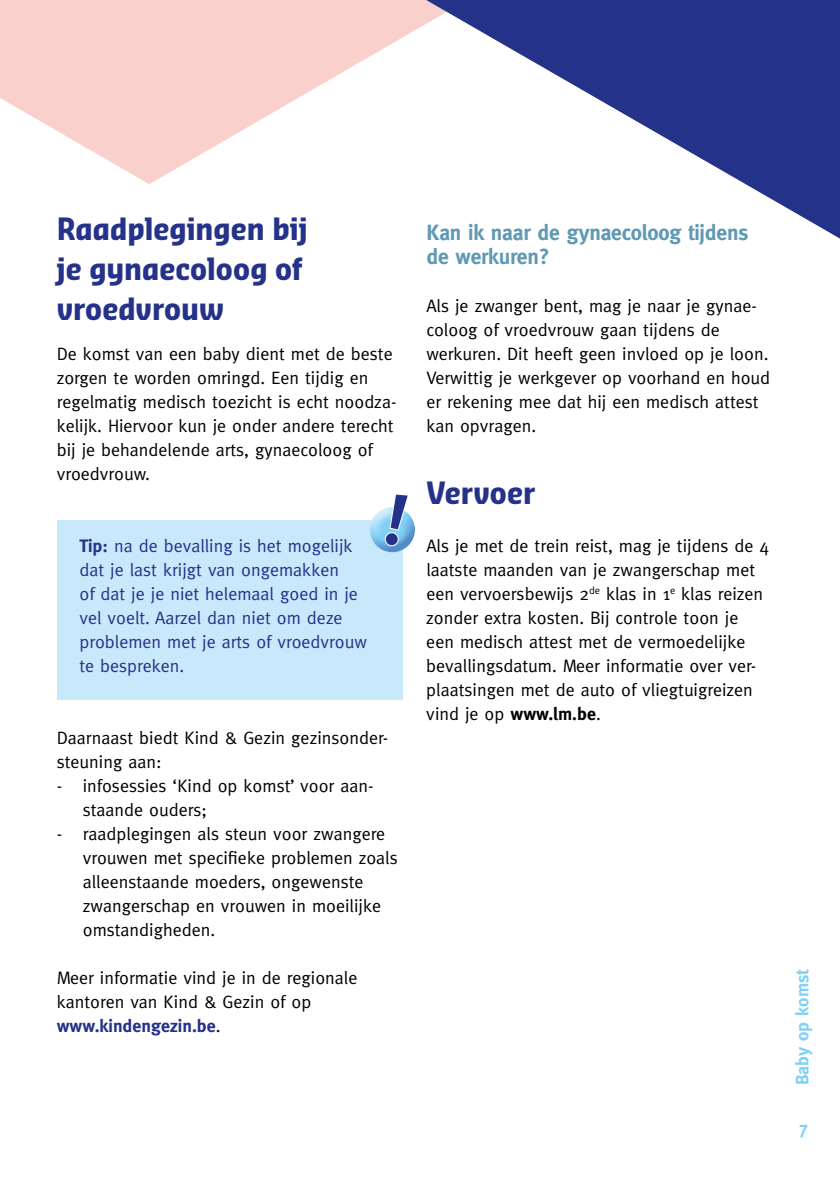
<style>
.page{position:relative;width:840px;height:1191px;background:#fff}
.page>*{position:absolute;margin:0;border:0;box-sizing:border-box;transform-origin:0 0}
.t1{font:700 30px/40px "Sansa Con Pro";color:#25328a}
.t2{font:700 22px/24px "Meta";letter-spacing:-.01em;color:#6099b3}
.t3{font:18px/24px "Meta";color:#000}
.t4{font:18px/24px "Meta";color:#25328a}
.t5{font:700 18px "Meta";color:#82d0f5}
.s1{font-weight:700}
.s2{font-weight:700;color:#25328a}
</style>
<div class="page">
<svg style="left:0;top:0;width:396px;height:184px;fill:#fad0cd"></svg>
<svg style="left:396px;top:0;width:443px;height:238px"></svg>
<div style="left:57px;top:520px;width:345px;height:179px;background:#c8e8fb"></div>
<div style="left:367px;top:512px;width:48px;height:41px;background:#25328a;opacity:.41"></div>
<svg style="left:382px;top:507px;width:28px;height:41px"></svg>
<h1 class="t1" style="left:57px;top:209px;width:252px">Raadplegingen bij je gynaecoloog of vroedvrouw</h1>
<p class="t3" style="left:57px;top:342px;width:341px">De komst van een baby dient met de beste zorgen te worden omringd. Een tijdig en regelmatig medisch toezicht is echt noodza&shy;kelijk. Hiervoor kun je onder andere terecht bij je behandelende arts, gynaecoloog of vroedvrouw.</p>
<p class="t4" style="left:79px;top:534px;width:289px"><span class="s1">Tip:</span> na de bevalling is het mogelijk dat je last krijgt van ongemakken<br>of dat je je niet helemaal goed in je vel voelt. Aarzel dan niet om deze problemen met je arts of vroedvrouw te bespreken.</p>
<p class="t3" style="left:57px;top:726px;width:333px">Daarnaast biedt Kind &amp; Gezin gezinsonder&shy;steuning aan:</p>
<p class="t3" style="left:83px;top:774px;width:292px;text-indent:-26px">- infosessies ‘Kind op komst’ voor aan&shy;staande ouders;</p>
<p class="t3" style="left:83px;top:821px;width:316px;text-indent:-26px">- raadplegingen als steun voor zwangere vrouwen met specifieke problemen zoals alleenstaande moeders, ongewenste zwangerschap en vrouwen in moeilijke omstandigheden.</p>
<p class="t3" style="left:57px;top:965px;width:302px">Meer informatie vind je in de regionale kantoren van Kind &amp; Gezin of op <span class="s2">www.kindengezin.be</span>.</p>
<p class="t2" style="left:426px;top:220px;width:323px">Kan ik naar de gynaecoloog tijdens de werkuren?</p>
<p class="t3" style="left:426px;top:294px;width:345px">Als je zwanger bent, mag je naar je gynae&shy;coloog of vroedvrouw gaan tijdens de werkuren. Dit heeft geen invloed op je loon.<br>Verwittig je werkgever op voorhand en houd er rekening mee dat hij een medisch attest kan opvragen.</p>
<h1 class="t1" style="left:426px;top:473px;width:110px">Vervoer</h1>
<p class="t3" style="left:426px;top:534px;width:344px">Als je met de trein reist, mag je tijdens de 4 laatste maanden van je zwangerschap met een vervoersbewijs 2<sup>de</sup> klas in 1<sup>e</sup> klas reizen zonder extra kosten. Bij controle toon je een medisch attest met de vermoedelijke bevallingsdatum. Meer informatie over ver&shy;plaatsingen met de auto of vliegtuigreizen vind je op <span class="s1">www.lm.be</span>.</p>
<p class="t5" style="left:791px;top:1085px;width:118px;rotate:-90deg">Baby op komst</p>
<p class="t5" style="left:798px;top:1117px;width:11px">7</p>
</div>
